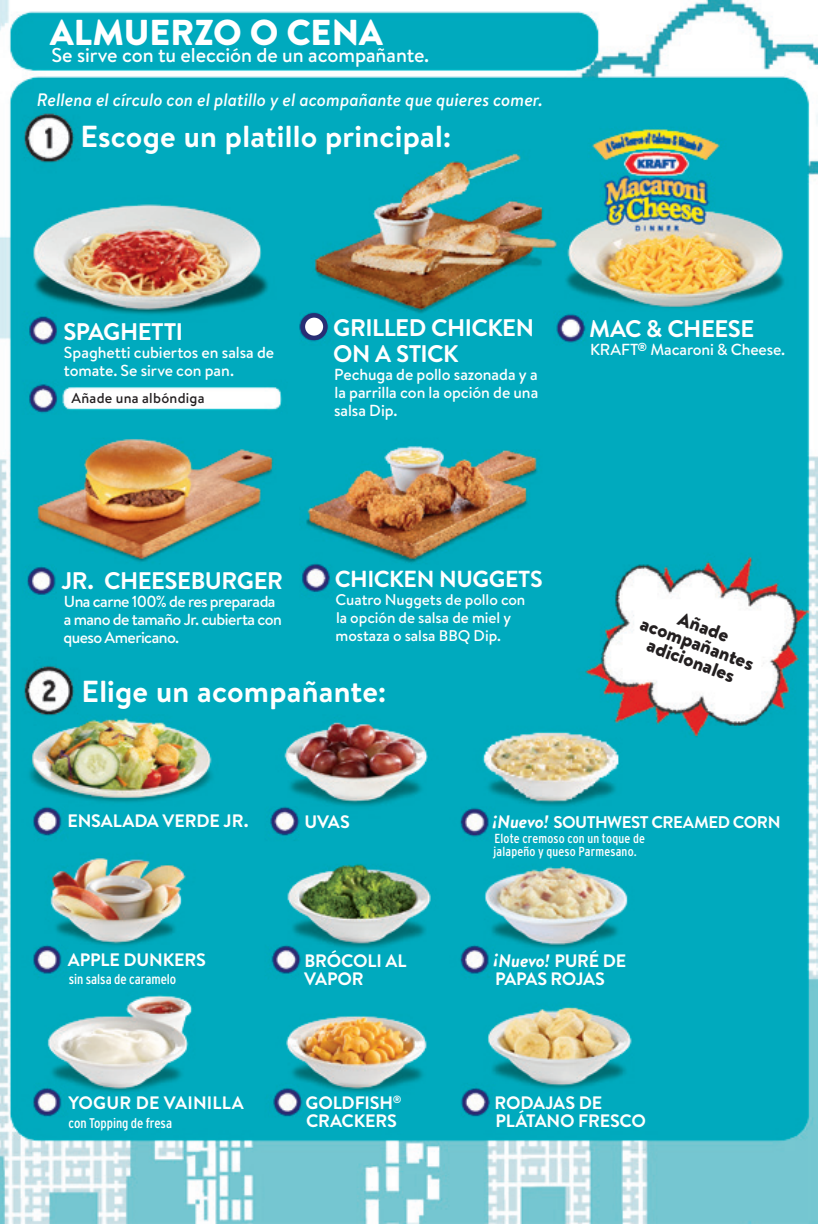
<style>
.page{position:relative;width:818px;height:1224px;background:#fff}
.page>*{position:absolute;margin:0;border:0;box-sizing:border-box;transform-origin:0 0}
.t1{font:900 36px "Brandon Text";color:#fff}
.t2{font:700 30.4px "Brandon Text";letter-spacing:.005em;color:#fff}
.t3{font:700 24px "Brandon Text";letter-spacing:-.02em;color:#fff}
.t4{font:700 23.2px "Brandon Text";letter-spacing:-.02em;color:#fff}
.t5{font:500 20px "Brandon Text";letter-spacing:-.005em;color:#fff}
.t6{font:900 19px/36px "Brandon Text";color:#231f20;text-align:center}
.t7{font:700 18px "Brandon Text";letter-spacing:-.01em;color:#fff}
.t8{font:italic 500 18px "Brandon Text";color:#fff}
.t9{font:700 18px "Brandon Text";letter-spacing:.01em;color:#fff}
.t10{font:italic 700 18px "Brandon Text";letter-spacing:-.01em;color:#fff}
.t11{font:700 18px "Brandon Text";letter-spacing:-.03em;color:#fff}
.t12{font:700 16.8px "Brandon Text";letter-spacing:-.025em;color:#fff}
.t13{font:500 16px/18px "Brandon Text";letter-spacing:-.01em;color:#fff}
.t14{font:500 16px "Brandon Text";letter-spacing:-.035em;color:#fff}
.t15{font:500 15.4px "Brandon Text";letter-spacing:-.005em;color:#fff}
.t16{font:500 14.4px "Brandon Text";letter-spacing:.02em;color:#231f20}
.t17{font:condensed 14px "Interstate";letter-spacing:-.005em;color:#fff}
.t18{font:condensed 13.2px/12.6px "Interstate";letter-spacing:.01em;color:#fff}
.s1{font-style:italic;font-size:18px}
.s2{font-style:normal}
</style>
<div class="page">
<img style="left:0;top:0;width:817px;height:1224px">
<svg style="left:303px;top:315px;width:22px;height:23px"></svg>
<div style="left:300px;top:313px;width:27px;height:27px;border:4px solid #282e74;border-radius:50%"></div>
<h1 class="t1" style="left:50px;top:7px;width:334px">ALMUERZO O CENA</h1>
<h1 class="t5" style="left:51px;top:42px;width:379px">Se sirve con tu elección de un acompañante.</h1>
<h1 class="t8" style="left:37px;top:87px;width:507px">Rellena el círculo con el platillo y el acompañante que quieres comer.</h1>
<h2 class="t2" style="left:80px;top:116px;width:372px">Escoge un platillo principal:</h2>
<p class="t3" style="left:63px;top:315px;width:121px">SPAGHETTI</p>
<p class="t3" style="left:333px;top:311px;width:202px">GRILLED CHICKEN</p>
<p class="t3" style="left:589px;top:312px;width:167px">MAC &amp; CHEESE</p>
<p class="t13" style="left:64px;top:343px;width:212px">Spaghetti cubiertos en salsa de</p>
<p class="t3" style="left:333px;top:337px;width:127px">ON A STICK</p>
<p class="t13" style="left:590px;top:340px;width:196px">KRAFT<sup>®</sup> Macaroni &amp; Cheese.</p>
<p class="t13" style="left:64px;top:361px;width:171px">tomate. Se sirve con pan.</p>
<p class="t13" style="left:334px;top:365px;width:205px">Pechuga de pollo sazonada y a</p>
<p class="t16" style="left:71px;top:388px;width:135px">Añade una albóndiga</p>
<p class="t13" style="left:334px;top:383px;width:206px">la parrilla con la opción de una salsa Dip.</p>
<p class="t3" style="left:61px;top:564px;width:223px">JR. CHEESEBURGER</p>
<p class="t4" style="left:334px;top:563px;width:209px">CHICKEN NUGGETS</p>
<p class="t14" style="left:64px;top:591px;width:213px">Una carne 100% de res preparada</p>
<p class="t15" style="left:335px;top:589px;width:191px">Cuatro Nuggets de pollo con</p>
<p class="t14" style="left:64px;top:609px;width:219px">a mano de tamaño Jr. cubierta con</p>
<p class="t15" style="left:336px;top:607px;width:176px">la opción de salsa de miel y</p>
<p class="t14" style="left:63px;top:627px;width:117px">queso Americano.</p>
<p class="t15" style="left:335px;top:625px;width:167px">mostaza o salsa BBQ Dip.</p>
<h3 class="t2" style="left:81px;top:671px;width:306px">Elige un acompañante:</h3>
<p class="t6" style="left:666px;top:594px;width:94px;rotate:20deg">Añade adicionales</p>
<p class="t6" style="left:647px;top:606px;width:121px;rotate:20deg">acompañantes</p>
<p class="t7" style="left:67px;top:808px;width:183px">ENSALADA VERDE JR.</p>
<p class="t7" style="left:304px;top:809px;width:47px">UVAS</p>
<p class="t12" style="left:493px;top:811px;width:289px"><sup>¡</sup><span class="s1">Nuevo!</span> SOUTHWEST CREAMED CORN</p>
<p class="t18" style="left:493px;top:832px;width:153px">Elote cremoso con un toque de jalapeño y queso Parmesano.</p>
<p class="t7" style="left:68px;top:948px;width:139px">APPLE DUNKERS</p>
<p class="t7" style="left:304px;top:948px;width:103px">BRÓCOLI AL</p>
<p class="t10" style="left:494px;top:948px;width:133px">¡Nuevo! <span class="s2">PURÉ DE</span></p>
<p class="t17" style="left:69px;top:972px;width:109px">sin salsa de caramelo</p>
<p class="t7" style="left:304px;top:966px;width:61px">VAPOR</p>
<p class="t11" style="left:495px;top:966px;width:111px">PAPAS ROJAS</p>
<p class="t9" style="left:68px;top:1090px;width:177px">YOGUR DE VAINILLA</p>
<p class="t7" style="left:305px;top:1090px;width:97px">GOLDFISH<sup>®</sup></p>
<p class="t7" style="left:494px;top:1090px;width:109px">RODAJAS DE</p>
<p class="t17" style="left:68px;top:1115px;width:105px">con Topping de fresa</p>
<p class="t7" style="left:306px;top:1108px;width:92px">CRACKERS</p>
<p class="t7" style="left:495px;top:1108px;width:152px">PLÁTANO FRESCO</p>
</div>
